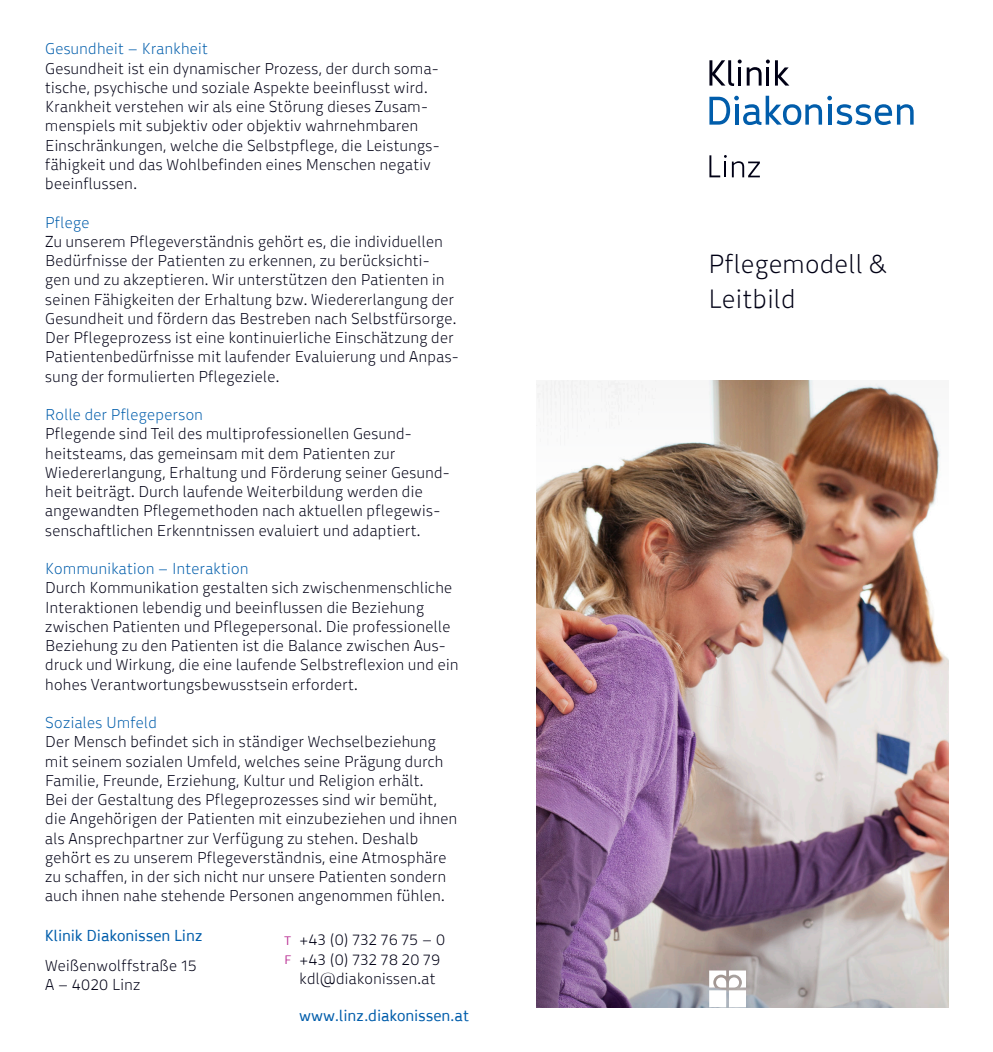
<style>
.page{position:relative;width:993px;height:1052px;background:#fff}
.page>*{position:absolute;margin:0;border:0;box-sizing:border-box;transform-origin:0 0}
.t1{font:26.25px/35px "pkdlight";color:#000015}
.t2{font:15.75px/19.2px "pkdlight";color:#000015}
.t3{font:15.75px "pkdlight";color:#015dab}
.t4{font:15.75px "pkdregular";color:#015dab}
.t5{font:12.25px/19.1px "pkdregular";color:#b92d92}
</style>
<div class="page">
<img style="left:536px;top:505px;width:411px;height:378px">
<svg style="left:536px;top:883px;width:411px;height:124px;background:#a2919e"></svg>
<svg style="left:536px;top:381px;width:405px;height:124px"></svg>
<svg style="left:709px;top:970px;width:36px;height:37px"></svg>
<svg style="left:709px;top:96px;width:112px;height:29px"></svg>
<svg style="left:827px;top:96px;width:86px;height:29px"></svg>
<svg style="left:709px;top:155px;width:50px;height:22px"></svg>
<svg style="left:709px;top:60px;width:80px;height:26px"></svg>
<p class="t3" style="left:45px;top:37px;width:164px">Gesundheit – Krankheit</p>
<p class="t2" style="left:45px;top:58px;width:396px">Gesundheit ist ein dynamischer Prozess, der durch soma&shy;tische, psychische und soziale Aspekte beeinflusst wird.<br>Krankheit verstehen wir als eine Störung dieses Zusam&shy;menspiels mit subjektiv oder objektiv wahrnehmbaren Einschränkungen, welche die Selbstpflege, die Leistungs&shy;fähigkeit und das Wohlbefinden eines Menschen negativ beeinflussen.</p>
<p class="t3" style="left:45px;top:211px;width:46px">Pflege</p>
<p class="t2" style="left:45px;top:231px;width:415px">Zu unserem Pflegeverständnis gehört es, die individuellen Bedürfnisse der Patienten zu erkennen, zu berücksichti&shy;gen und zu akzeptieren. Wir unterstützen den Patienten in seinen Fähigkeiten der Erhaltung bzw. Wiedererlangung der Gesundheit und fördern das Bestreben nach Selbstfürsorge.<br>Der Pflegeprozess ist eine kontinuierliche Einschätzung der Patientenbedürfnisse mit laufender Evaluierung und Anpas&shy;sung der formulierten Pflegeziele.</p>
<p class="t3" style="left:45px;top:403px;width:159px">Rolle der Pflegeperson</p>
<p class="t2" style="left:45px;top:423px;width:406px">Pflegende sind Teil des multiprofessionellen Gesund&shy;heitsteams, das gemeinsam mit dem Patienten zur Wiedererlangung, Erhaltung und Förderung seiner Gesund&shy;heit beiträgt. Durch laufende Weiterbildung werden die angewandten Pflegemethoden nach aktuellen pflegewis&shy;senschaftlichen Erkenntnissen evaluiert und adaptiert.</p>
<p class="t3" style="left:45px;top:557px;width:205px">Kommunikation – Interaktion</p>
<p class="t2" style="left:45px;top:577px;width:415px">Durch Kommunikation gestalten sich zwischenmenschliche Interaktionen lebendig und beeinflussen die Beziehung zwischen Patienten und Pflegepersonal. Die professionelle Beziehung zu den Patienten ist die Balance zwischen Aus&shy;druck und Wirkung, die eine laufende Selbstreflexion und ein hohes Verantwortungsbewusstsein erfordert.</p>
<p class="t3" style="left:45px;top:711px;width:114px">Soziales Umfeld</p>
<p class="t2" style="left:45px;top:731px;width:414px">Der Mensch befindet sich in ständiger Wechselbeziehung mit seinem sozialen Umfeld, welches seine Prägung durch Familie, Freunde, Erziehung, Kultur und Religion erhält.<br>Bei der Gestaltung des Pflegeprozesses sind wir bemüht, die Angehörigen der Patienten mit einzubeziehen und ihnen als Ansprechpartner zur Verfügung zu stehen. Deshalb gehört es zu unserem Pflegeverständnis, eine Atmosphäre zu schaffen, in der sich nicht nur unsere Patienten sondern auch ihnen nahe stehende Personen angenommen fühlen.</p>
<p class="t2" style="left:299px;top:929px;width:147px">+43 (0) 732 76 75 – 0 +43 (0) 732 78 20 79 kdl@diakonissen.at</p>
<p class="t4" style="left:299px;top:1003px;width:171px">www.linz.diakonissen.at</p>
<p class="t4" style="left:45px;top:923px;width:159px">Klinik Diakonissen Linz</p>
<p class="t2" style="left:45px;top:954px;width:153px">Weißenwolffstraße 15<br>A – 4020 Linz</p>
<p class="t5" style="left:284px;top:931px;width:8px">T<br>F</p>
<h1 class="t1" style="left:707px;top:245px;width:181px">Pflegemodell &amp;<br>Leitbild</h1>
</div>
